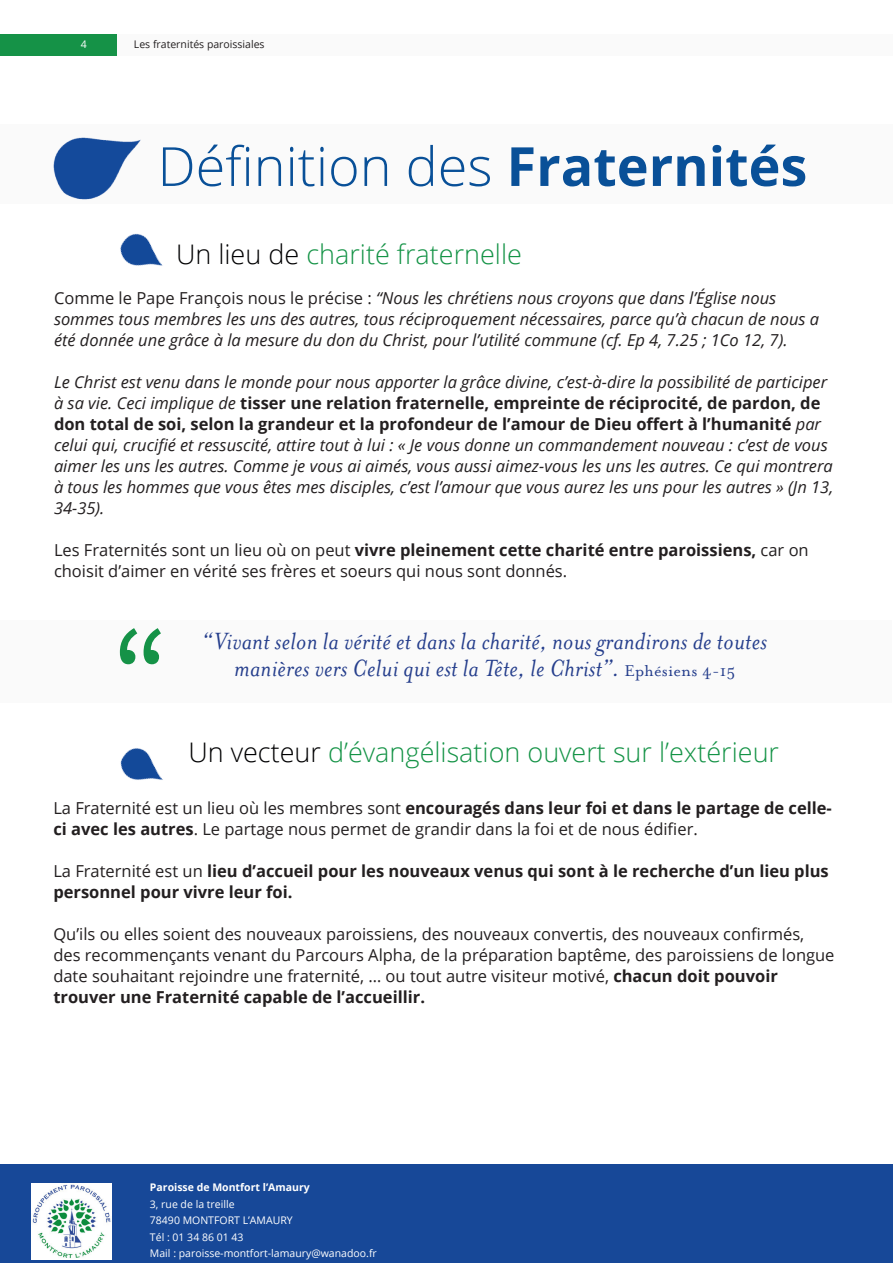
<style>
.page{position:relative;width:893px;height:1263px;background:#fff}
.page>*{position:absolute;margin:0;border:0;box-sizing:border-box;transform-origin:0 0}
.Heading_1___36pt{font:300 54px "Open Sans";color:#095098}
.Body___12pt{font:italic 27px/27px "Mrs Eaves OT";letter-spacing:.01em;color:#253e8c;text-align:center}
.Heading_2___20pt{font:300 27px "Open Sans";color:#149346}
.Body___9pt{font:italic 16.5px/21px "Open Sans";color:#231f20}
.Body___9pt-2{font:16.5px/21px "Open Sans";color:#231f20}
.Body___9pt-3{font:700 16.5px/21px "Open Sans";color:#231f20}
.Body___7pt{font:10.5px "Open Sans";color:#fff}
.Body___7pt-2{font:700 10.5px "Open Sans";color:#fff}
.Body___7pt-3{font:10.5px "Open Sans";color:#231f20}
.s1{font-weight:700}
.s2{color:#000002}
.s3{font-style:normal}
.s4{font-weight:700;font-style:normal}
.s5{font-style:normal;font-size:18px}
.s6{font-weight:400}
</style>
<div class="page">
<div style="left:0;top:1164px;width:893px;height:99px;background:#174898"></div>
<div style="left:0;top:124px;width:893px;height:80px;background:#fafafa"></div>
<div style="left:0;top:34px;width:893px;height:21px;background:#fafafa"></div>
<div style="left:0;top:34px;width:117px;height:21px;background:#159247"></div>
<img style="left:53px;top:137px;width:88px;height:63px">
<img style="left:120px;top:233px;width:43px;height:33px">
<img style="left:31px;top:1183px;width:80px;height:76px">
<div style="left:1px;top:620px;width:891px;height:83px;background:#fafafa"></div>
<svg style="left:120px;top:628px;width:41px;height:36px"></svg>
<img style="left:120px;top:748px;width:43px;height:32px">
<p class="Body___7pt" style="left:81px;top:37px;width:8px">4</p>
<p class="Body___7pt-3" style="left:134px;top:37px;width:132px">Les fraternités paroissiales</p>
<p class="Heading_1___36pt" style="left:157px;top:129px;width:651px">Définition des <span class="s1">Fraternités</span></p>
<p class="Heading_2___20pt" style="left:176px;top:236px;width:347px"><span class="s2">Un lieu de</span> charité fraternelle</p>
<p class="Body___9pt" style="left:54px;top:287px;width:724px"><span class="s3">Comme le Pape François nous le précise :</span> “Nous les chrétiens nous croyons que dans l’Église nous</p>
<p class="Body___9pt" style="left:54px;top:308px;width:767px">sommes tous membres les uns des autres, tous réciproquement nécessaires, parce qu’à chacun de nous a été donnée une grâce à la mesure du don du Christ, pour l’utilité commune (cf. Ep 4, 7.25 ; 1Co 12, 7).</p>
<p class="Body___9pt" style="left:54px;top:371px;width:781px">Le Christ est venu dans le monde pour nous apporter la grâce divine, c’est-à-dire la possibilité de participer à sa vie. Ceci implique de <span class="s4">tisser une relation fraternelle, empreinte de réciprocité, de pardon, de don total de soi, selon la grandeur et la profondeur de l’amour de Dieu offert à l’humanité</span> par celui qui, crucifié et ressuscité, attire tout à lui : « Je vous donne un commandement nouveau : c’est de vous aimer les uns les autres. Comme je vous ai aimés, vous aussi aimez-vous les uns les autres. Ce qui montrera à tous les hommes que vous êtes mes disciples, c’est l’amour que vous aurez les uns pour les autres » (Jn 13, 34-35).</p>
<p class="Body___9pt-2" style="left:54px;top:539px;width:756px">Les Fraternités sont un lieu où on peut <span class="s1">vivre pleinement cette charité entre paroissiens,</span> car on choisit d’aimer en vérité ses frères et soeurs qui nous sont donnés.</p>
<p class="Body___12pt" style="left:203px;top:628px;width:566px">“Vivant selon la vérité et dans la charité, nous grandirons de toutes manières vers Celui qui est la Tête, le Christ”. <span class="s5">Ephésiens 4-15</span></p>
<p class="Heading_2___20pt" style="left:188px;top:734px;width:592px"><span class="s2">Un vecteur</span> d’évangélisation ouvert sur l’extérieur</p>
<p class="Body___9pt-2" style="left:53px;top:797px;width:780px">La Fraternité est un lieu où les membres sont <span class="s1">encouragés dans leur foi et dans le partage de celle&shy;ci avec les autres</span>. Le partage nous permet de grandir dans la foi et de nous édifier.</p>
<p class="Body___9pt-3" style="left:53px;top:860px;width:777px"><span class="s6">La Fraternité est un</span> lieu d’accueil pour les nouveaux venus qui sont à le recherche d’un lieu plus personnel pour vivre leur foi.</p>
<p class="Body___9pt-2" style="left:53px;top:923px;width:783px">Qu’ils ou elles soient des nouveaux paroissiens, des nouveaux convertis, des nouveaux confirmés, des recommençants venant du Parcours Alpha, de la préparation baptême, des paroissiens de longue date souhaitant rejoindre une fraternité, … ou tout autre visiteur motivé, <span class="s1">chacun doit pouvoir</span></p>
<p class="Body___9pt-3" style="left:53px;top:986px;width:373px">trouver une Fraternité capable de l’accueillir.</p>
<p class="Body___7pt-2" style="left:150px;top:1180px;width:161px">Paroisse de Montfort l’Amaury</p>
<p class="Body___7pt" style="left:150px;top:1196px;width:86px">3, rue de la treille</p>
<p class="Body___7pt" style="left:150px;top:1213px;width:144px">78490 MONTFORT L’AMAURY</p>
<p class="Body___7pt" style="left:150px;top:1229px;width:95px">Tél : 01 34 86 01 43</p>
<p class="Body___7pt" style="left:150px;top:1246px;width:228px">Mail : paroisse-montfort-lamaury@wanadoo.fr</p>
</div>
